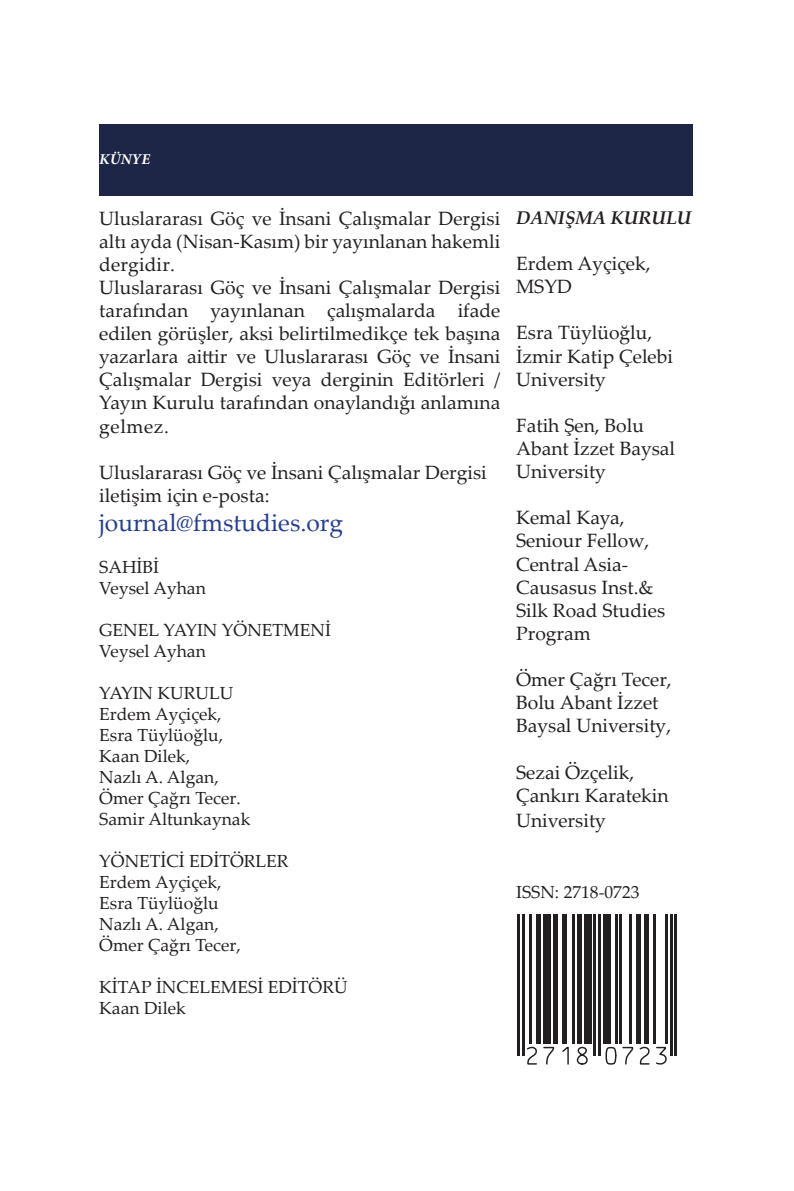
<style>
.page{position:relative;width:794px;height:1191px;background:#fff}
.page>*{position:absolute;margin:0;border:0;box-sizing:border-box;transform-origin:0 0}
.t1{font:24.5px "Palatino Linotype";color:#253f8e}
.t2{font:italic 700 21px "Adobe Arabic";color:#fff}
.t3{font:19.25px/23.1px "Palatino Linotype";color:#231f20}
.t4{font:italic 700 18.38px "Palatino Linotype";color:#231f20}
.t5{font:17.5px "Palatino Linotype";color:#231f20}
</style>
<div class="page">
<div style="left:99px;top:124px;width:594px;height:72px;background:#1d2647"></div>
<hr style="left:517px;top:914px;width:2px;height:142px;background:#231f20">
<hr style="left:522px;top:914px;width:2px;height:142px;background:#231f20">
<hr style="left:529px;top:914px;width:2px;height:130px;background:#231f20">
<div style="left:536px;top:914px;width:5px;height:130px;background:#231f20"></div>
<div style="left:543px;top:914px;width:7px;height:130px;background:#231f20"></div>
<hr style="left:553px;top:914px;width:4px;height:130px;background:#231f20">
<div style="left:562px;top:914px;width:5px;height:130px;background:#231f20"></div>
<hr style="left:572px;top:914px;width:2px;height:130px;background:#231f20">
<hr style="left:577px;top:914px;width:4px;height:130px;background:#231f20">
<div style="left:584px;top:914px;width:7px;height:130px;background:#231f20"></div>
<hr style="left:593px;top:914px;width:3px;height:142px;background:#231f20">
<hr style="left:598px;top:914px;width:2px;height:142px;background:#231f20">
<div style="left:603px;top:914px;width:7px;height:130px;background:#231f20"></div>
<hr style="left:615px;top:914px;width:2px;height:130px;background:#231f20">
<hr style="left:620px;top:914px;width:2px;height:130px;background:#231f20">
<hr style="left:629px;top:914px;width:3px;height:130px;background:#231f20">
<div style="left:636px;top:914px;width:5px;height:130px;background:#231f20"></div>
<div style="left:643px;top:914px;width:5px;height:130px;background:#231f20"></div>
<hr style="left:653px;top:914px;width:2px;height:130px;background:#231f20">
<hr style="left:665px;top:914px;width:2px;height:130px;background:#231f20">
<hr style="left:670px;top:914px;width:2px;height:142px;background:#231f20">
<hr style="left:675px;top:914px;width:2px;height:142px;background:#231f20">
<svg style="left:527px;top:1045px;width:140px;height:20px"></svg>
<p class="t2" style="left:99px;top:144px;width:52px">KÜNYE</p>
<p class="t3" style="left:99px;top:206px;width:402px;text-align:justify">Uluslararası Göç ve İnsani Çalışmalar Dergisi altı ayda (Nisan-Kasım) bir yayınlanan hakemli dergidir.</p>
<p class="t3" style="left:99px;top:275px;width:402px;text-align:justify">Uluslararası Göç ve İnsani Çalışmalar Dergisi tarafından yayınlanan çalışmalarda ifade edilen görüşler, aksi belirtilmedikçe tek başına yazarlara aittir ve Uluslararası Göç ve İnsani Çalışmalar Dergisi veya derginin Editörleri / Yayın Kurulu tarafından onaylandığı anlamına gelmez.</p>
<p class="t3" style="left:99px;top:460px;width:389px">Uluslararası Göç ve İnsani Çalışmalar Dergisi iletişim için e-posta:</p>
<p class="t1" style="left:99px;top:505px;width:245px">journal@fmstudies.org</p>
<p class="t5" style="left:99px;top:555px;width:61px">SAHİBİ</p>
<p class="t5" style="left:99px;top:576px;width:108px">Veysel Ayhan</p>
<p class="t5" style="left:99px;top:618px;width:233px">GENEL YAYIN YÖNETMENİ</p>
<p class="t5" style="left:99px;top:639px;width:108px">Veysel Ayhan</p>
<p class="t5" style="left:99px;top:681px;width:136px">YAYIN KURULU</p>
<p class="t5" style="left:99px;top:702px;width:124px">Erdem Ayçiçek,</p>
<p class="t5" style="left:99px;top:723px;width:125px">Esra Tüylüoğlu,</p>
<p class="t5" style="left:99px;top:744px;width:92px">Kaan Dilek,</p>
<p class="t5" style="left:99px;top:765px;width:121px">Nazlı A. Algan,</p>
<p class="t5" style="left:99px;top:786px;width:143px">Ömer Çağrı Tecer.</p>
<p class="t5" style="left:99px;top:807px;width:153px">Samir Altunkaynak</p>
<p class="t5" style="left:99px;top:849px;width:191px">YÖNETİCİ EDİTÖRLER</p>
<p class="t5" style="left:99px;top:870px;width:124px">Erdem Ayçiçek,</p>
<p class="t5" style="left:99px;top:891px;width:121px">Esra Tüylüoğlu</p>
<p class="t5" style="left:99px;top:912px;width:121px">Nazlı A. Algan,</p>
<p class="t5" style="left:99px;top:933px;width:143px">Ömer Çağrı Tecer,</p>
<p class="t5" style="left:99px;top:975px;width:250px">KİTAP İNCELEMESİ EDİTÖRÜ</p>
<p class="t5" style="left:99px;top:996px;width:88px">Kaan Dilek</p>
<p class="t4" style="left:516px;top:205px;width:177px">DANIŞMA KURULU</p>
<p class="t3" style="left:516px;top:251px;width:136px">Erdem Ayçiçek,<br>MSYD</p>
<p class="t3" style="left:516px;top:320px;width:158px">Esra Tüylüoğlu,<br>İzmir Katip Çelebi<br>University</p>
<p class="t3" style="left:516px;top:413px;width:161px">Fatih Şen, Bolu<br>Abant İzzet Baysal<br>University</p>
<p class="t3" style="left:516px;top:505px;width:151px">Kemal Kaya,<br>Seniour Fellow,<br>Central Asia-<br>Causasus Inst.&amp;<br>Silk Road Studies<br>Program</p>
<p class="t3" style="left:516px;top:667px;width:157px">Ömer Çağrı Tecer,<br>Bolu Abant İzzet<br>Baysal University,</p>
<p class="t3" style="left:516px;top:759px;width:154px">Sezai Özçelik,<br>Çankırı Karatekin</p>
<p class="t3" style="left:516px;top:808px;width:91px">University</p>
<p class="t5" style="left:516px;top:880px;width:125px">ISSN: 2718-0723</p>
</div>
